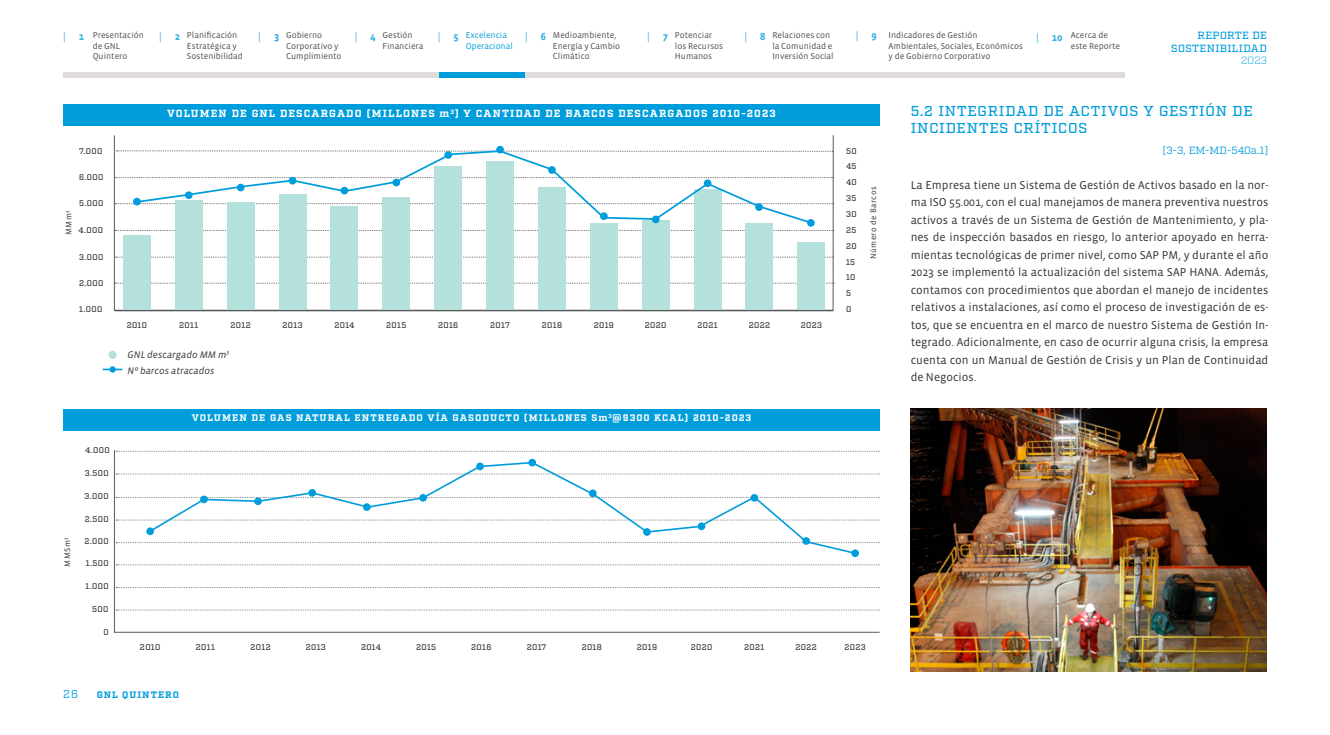
<style>
.page{position:relative;width:1330px;height:735px;background:#fff}
.page>*{position:absolute;margin:0;border:0;box-sizing:border-box;transform-origin:0 0}
.t1{font:500 14.35px/17.2px "Factoria";letter-spacing:.06em;color:#009ddc}
.t2{font:11.72px/17.5px "Vista Sans OTCE";color:#333;text-align:justify}
.t3{font:11.55px "Factoria";color:#009ddc}
.t4{font:500 10.5px/12.6px "Factoria";letter-spacing:.035em;color:#009ddc;text-align:right}
.t5{font:10.5px "Vista Sans OTCE";color:#33b0e3}
.t6{font:10.5px "Factoria";color:#009ddc}
.t7{font:300 10.5px "Factoria";color:#009ddc}
.t8{font:700 10.5px "Vista Sans OTCE";color:#33b0e3}
.t9{font:700 10.33px "Factoria";letter-spacing:.1em;color:#fff}
.t10{font:italic 9.8px/16.4px "Vista Sans OTCE";color:#333}
.t11{font:700 9.62px "Factoria";letter-spacing:.1em;color:#fff}
.t12{font:700 9.28px "Factoria";letter-spacing:.11em;color:#009ddc}
.t13{font:8.75px/10.5px "Vista Sans OTCE";color:#524b48}
.t14{font:8.75px/10.5px "Vista Sans OTCE";color:#009ddc}
.t15{font:500 8.22px "Factoria";letter-spacing:.05em;color:#333}
.t16{font:8.22px "Vista Sans OTCE";letter-spacing:.05em;color:#333}
.s1{font-weight:700}
.s2{font-weight:400}
</style>
<div class="page">
<div style="left:63px;top:72px;width:1062px;height:5px;background:#dedbda"></div>
<div style="left:440px;top:72px;width:85px;height:5px;background:#009ddc"></div>
<div style="left:63px;top:104px;width:817px;height:22px;background:#009ddc"></div>
<div style="left:63px;top:409px;width:817px;height:21px;background:#009ddc"></div>
<svg style="left:116px;top:177px;width:716px;height:1px"></svg>
<svg style="left:116px;top:150px;width:716px;height:2px"></svg>
<svg style="left:116px;top:203px;width:716px;height:1px"></svg>
<svg style="left:116px;top:230px;width:716px;height:1px"></svg>
<svg style="left:116px;top:257px;width:716px;height:1px"></svg>
<svg style="left:116px;top:283px;width:716px;height:1px"></svg>
<div style="left:227px;top:202px;width:27px;height:109px;background:#b5e1dd"></div>
<div style="left:279px;top:195px;width:27px;height:116px;background:#b5e1dd"></div>
<div style="left:331px;top:207px;width:27px;height:103px;background:#b5e1dd"></div>
<div style="left:383px;top:197px;width:27px;height:113px;background:#b5e1dd"></div>
<div style="left:435px;top:166px;width:27px;height:145px;background:#b5e1dd"></div>
<div style="left:486px;top:161px;width:28px;height:150px;background:#b5e1dd"></div>
<div style="left:496px;top:146px;width:8px;height:8px;background:#009ddc;border-radius:50%"></div>
<div style="left:109px;top:351px;width:8px;height:8px;background:#b5e1dd;border-radius:50%"></div>
<svg style="left:103px;top:369px;width:19px;height:1px"></svg>
<div style="left:110px;top:366px;width:6px;height:7px;background:#009ddc;border-radius:50%"></div>
<div style="left:538px;top:188px;width:28px;height:122px;background:#b5e1dd"></div>
<div style="left:175px;top:200px;width:27px;height:110px;background:#b5e1dd"></div>
<div style="left:123px;top:235px;width:28px;height:75px;background:#b5e1dd"></div>
<div style="left:133px;top:198px;width:8px;height:7px;background:#009ddc;border-radius:50%"></div>
<div style="left:590px;top:223px;width:28px;height:87px;background:#b5e1dd"></div>
<div style="left:642px;top:220px;width:27px;height:90px;background:#b5e1dd"></div>
<div style="left:694px;top:189px;width:27px;height:122px;background:#b5e1dd"></div>
<svg style="left:114px;top:450px;width:766px;height:183px"></svg>
<div style="left:745px;top:223px;width:28px;height:88px;background:#b5e1dd"></div>
<div style="left:797px;top:242px;width:28px;height:69px;background:#b5e1dd"></div>
<svg style="left:807px;top:219px;width:8px;height:8px"></svg>
<img style="left:911px;top:409px;width:356px;height:263px">
<hr style="left:115px;top:310px;width:718px;height:1px;background:#58595b">
<svg style="left:135px;top:149px;width:679px;height:76px"></svg>
<svg style="left:116px;top:461px;width:764px;height:94px"></svg>
<p class="t5" style="left:856px;top:30px;width:22px">| <span class="s1">9</span></p>
<p class="t8" style="left:1036px;top:32px;width:28px"><span class="s2">|</span> 10</p>
<p class="t5" style="left:63px;top:30px;width:22px">| <span class="s1">1</span></p>
<p class="t5" style="left:159px;top:30px;width:22px">| <span class="s1">2</span></p>
<p class="t5" style="left:258px;top:30px;width:22px">| <span class="s1">3</span></p>
<p class="t5" style="left:355px;top:30px;width:22px">| <span class="s1">4</span></p>
<p class="t5" style="left:438px;top:30px;width:23px">| <span class="s1">5</span></p>
<p class="t5" style="left:525px;top:30px;width:22px">| <span class="s1">6</span></p>
<p class="t5" style="left:647px;top:30px;width:22px">| <span class="s1">7</span></p>
<p class="t5" style="left:745px;top:31px;width:22px">| <span class="s1">8</span></p>
<p class="t13" style="left:1071px;top:30px;width:51px">Acerca de este Reporte</p>
<p class="t13" style="left:889px;top:30px;width:136px">Indicadores de Gestión<br>Ambientales, Sociales, Económicos y de Gobierno Corporativo</p>
<p class="t13" style="left:93px;top:30px;width:53px">Presentación de GNL<br>Quintero</p>
<p class="t13" style="left:772px;top:30px;width:63px">Relaciones con la Comunidad e<br>Inversión Social</p>
<p class="t13" style="left:187px;top:30px;width:57px">Planificación<br>Estratégica y<br>Sostenibilidad</p>
<p class="t13" style="left:286px;top:30px;width:57px">Gobierno<br>Corporativo y<br>Cumplimiento</p>
<p class="t14" style="left:466px;top:30px;width:49px">Excelencia<br>Operacional</p>
<p class="t13" style="left:553px;top:30px;width:69px">Medioambiente,<br>Energía y Cambio<br>Climático</p>
<p class="t13" style="left:383px;top:30px;width:42px">Gestión<br>Financiera</p>
<p class="t13" style="left:675px;top:30px;width:50px">Potenciar los Recursos<br>Humanos</p>
<p class="t4" style="left:1171px;top:29px;width:97px">REPORTE DE<br>SOSTENIBILIDAD</p>
<p class="t7" style="left:1241px;top:54px;width:27px">2023</p>
<p class="t15" style="left:79px;top:146px;width:25px">7.000</p>
<p class="t15" style="left:79px;top:172px;width:26px">6.000</p>
<p class="t15" style="left:79px;top:198px;width:26px">5.000</p>
<p class="t16" style="left:64px;top:235px;width:26px;rotate:-90deg">MMm<sup>3</sup></p>
<p class="t15" style="left:78px;top:225px;width:26px">4.000</p>
<p class="t15" style="left:79px;top:252px;width:26px">3.000</p>
<p class="t15" style="left:79px;top:278px;width:26px">2.000</p>
<p class="t15" style="left:79px;top:305px;width:25px">1.000</p>
<p class="t15" style="left:85px;top:445px;width:26px">4.000</p>
<p class="t16" style="left:63px;top:567px;width:31px;rotate:-90deg">MMSm<sup>3</sup></p>
<p class="t15" style="left:85px;top:468px;width:25px">3.500</p>
<p class="t15" style="left:85px;top:491px;width:26px">3.000</p>
<p class="t15" style="left:85px;top:514px;width:26px">2.500</p>
<p class="t15" style="left:85px;top:537px;width:26px">2.000</p>
<p class="t15" style="left:86px;top:559px;width:24px">1.500</p>
<p class="t15" style="left:86px;top:581px;width:25px">1.000</p>
<p class="t15" style="left:92px;top:604px;width:18px">500</p>
<p class="t15" style="left:104px;top:627px;width:7px">0</p>
<p class="t9" style="left:167px;top:108px;width:610px">VOLUMEN DE GNL DESCARGADO (MILLONES m<sup>3</sup>) Y CANTIDAD DE BARCOS DESCARGADOS 2010-2023</p>
<p class="t15" style="left:127px;top:320px;width:22px">2010</p>
<p class="t15" style="left:179px;top:320px;width:21px">2011</p>
<p class="t15" style="left:542px;top:320px;width:22px">2018</p>
<p class="t15" style="left:594px;top:320px;width:22px">2019</p>
<p class="t15" style="left:645px;top:320px;width:23px">2020</p>
<p class="t15" style="left:698px;top:320px;width:22px">2021</p>
<p class="t15" style="left:231px;top:320px;width:22px">2012</p>
<p class="t15" style="left:283px;top:320px;width:22px">2013</p>
<p class="t15" style="left:334px;top:320px;width:21px">2014</p>
<p class="t15" style="left:386px;top:320px;width:22px">2015</p>
<p class="t15" style="left:438px;top:320px;width:22px">2016</p>
<p class="t15" style="left:490px;top:320px;width:21px">2017</p>
<p class="t10" style="left:128px;top:346px;width:103px">GNL descargado MM m<sup>3<br></sup>Nº barcos atracados</p>
<p class="t15" style="left:749px;top:320px;width:23px">2022</p>
<p class="t15" style="left:801px;top:320px;width:23px">2023</p>
<p class="t11" style="left:192px;top:412px;width:561px">VOLUMEN DE GAS NATURAL ENTREGADO VÍA GASODUCTO (MILLONES Sm<sup>3</sup>@9300 KCAL) 2010-2023</p>
<p class="t15" style="left:846px;top:146px;width:12px">50</p>
<p class="t15" style="left:846px;top:161px;width:12px">45</p>
<p class="t15" style="left:846px;top:177px;width:12px">40</p>
<p class="t15" style="left:846px;top:193px;width:12px">35</p>
<p class="t15" style="left:846px;top:209px;width:12px">30</p>
<p class="t15" style="left:846px;top:225px;width:12px">25</p>
<p class="t15" style="left:846px;top:241px;width:12px">20</p>
<p class="t15" style="left:846px;top:257px;width:11px">15</p>
<p class="t15" style="left:846px;top:273px;width:11px">10</p>
<p class="t15" style="left:846px;top:289px;width:6px">5</p>
<p class="t15" style="left:846px;top:304px;width:7px">0</p>
<p class="t16" style="left:869px;top:259px;width:74px;rotate:-90deg">Número de Barcos</p>
<p class="t15" style="left:140px;top:643px;width:22px">2010</p>
<p class="t15" style="left:196px;top:643px;width:21px">2011</p>
<p class="t15" style="left:250px;top:643px;width:22px">2012</p>
<p class="t15" style="left:306px;top:643px;width:22px">2013</p>
<p class="t15" style="left:361px;top:643px;width:21px">2014</p>
<p class="t15" style="left:416px;top:643px;width:22px">2015</p>
<p class="t15" style="left:471px;top:643px;width:22px">2016</p>
<p class="t15" style="left:527px;top:643px;width:21px">2017</p>
<p class="t15" style="left:582px;top:643px;width:22px">2018</p>
<p class="t15" style="left:637px;top:643px;width:22px">2019</p>
<p class="t15" style="left:691px;top:643px;width:23px">2020</p>
<p class="t15" style="left:744px;top:643px;width:22px">2021</p>
<p class="t15" style="left:796px;top:643px;width:23px">2022</p>
<p class="t15" style="left:845px;top:643px;width:23px">2023</p>
<p class="t3" style="left:63px;top:687px;width:17px">26</p>
<p class="t12" style="left:97px;top:689px;width:84px">GNL QUINTERO</p>
<p class="t1" style="left:911px;top:103px;width:344px">5.2 INTEGRIDAD DE ACTIVOS Y GESTIÓN DE<br>INCIDENTES CRÍTICOS</p>
<p class="t6" style="left:1163px;top:144px;width:107px">[3-3, EM-MD-540a.1]</p>
<p class="t2" style="left:911px;top:176px;width:359px">La Empresa tiene un Sistema de Gestión de Activos basado en la nor&shy;ma ISO 55.001, con el cual manejamos de manera preventiva nuestros activos a través de un Sistema de Gestión de Mantenimiento, y pla&shy;nes de inspección basados en riesgo, lo anterior apoyado en herra&shy;mientas tecnológicas de primer nivel, como SAP PM, y durante el año 2023 se implementó la actualización del sistema SAP HANA. Además, contamos con procedimientos que abordan el manejo de incidentes relativos a instalaciones, así como el proceso de investigación de es&shy;tos, que se encuentra en el marco de nuestro Sistema de Gestión In&shy;tegrado. Adicionalmente, en caso de ocurrir alguna crisis, la empresa cuenta con un Manual de Gestión de Crisis y un Plan de Continuidad de Negocios.</p>
</div>
